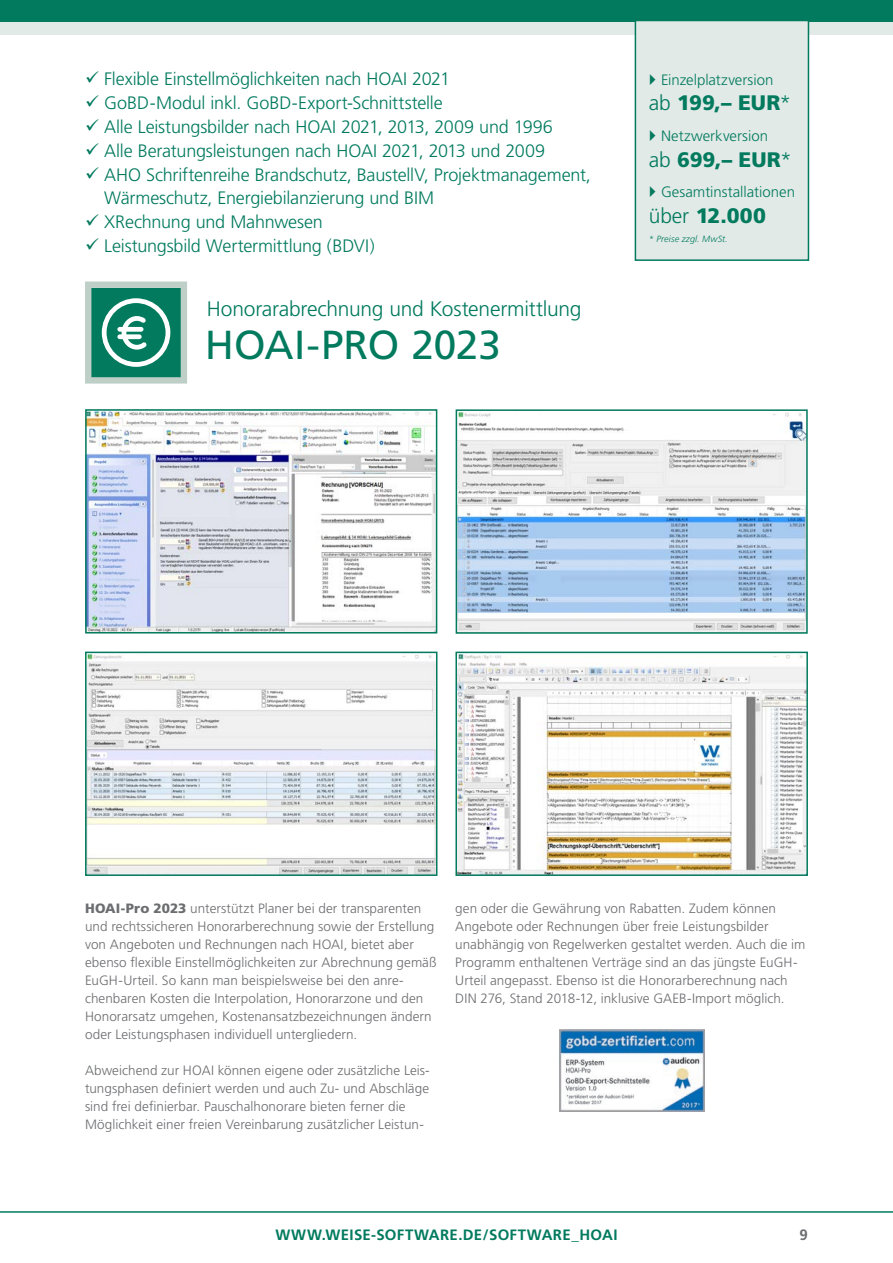
<style>
.page{position:relative;width:893px;height:1263px;background:#fff}
.page>*{position:absolute;margin:0;border:0;box-sizing:border-box;transform-origin:0 0}
.Grundschrift{font:40.5px "Frutiger";letter-spacing:-.005em;color:#017a5e}
.Grundschrift-2{font:300 21px "Frutiger";letter-spacing:-.01em;color:#017a5e}
.Brandschutznachweis{font:900 21px "Frutiger";color:#017a5e}
.Grundschrift-3{font:300 18px/22.5px "Frutiger";letter-spacing:-.01em;color:#017a5e}
.Brandschutznachweis-2{font:300 15px "Frutiger";color:#017a5e}
.t1{font:700 15px "Frutiger";letter-spacing:.02em;color:#017a5e}
.t2{font:700 15px "Frutiger";color:#6c6d70}
.Brandschutznachweis-3{font:300 13.5px/18px "Frutiger";letter-spacing:.005em;color:#6c6d70}
.Brandschutznachweis-4{font:italic 300 9px "Frutiger";letter-spacing:.015em;color:#017a5e}
.s1{font-weight:300}
.s2{font-weight:900}
</style>
<div class="page">
<div style="left:0;top:0;width:893px;height:34px;background:#e2eae7"></div>
<div style="left:0;top:0;width:893px;height:21px;background:#017a5e"></div>
<hr style="left:0;top:1211px;width:893px;height:2px;background:#017a5e">
<svg style="left:85px;top:282px;width:102px;height:102px"></svg>
<div style="left:117px;top:327px;width:26px;height:5px;background:#fff;border-radius:2px"></div>
<div style="left:117px;top:334px;width:25px;height:5px;background:#fff;border-radius:2px"></div>
<img style="left:559px;top:1030px;width:145px;height:81px">
<img style="left:88px;top:412px;width:346px;height:218px">
<div style="left:85px;top:409px;width:352px;height:224px;border:2px solid #017a5e"></div>
<img style="left:88px;top:655px;width:346px;height:218px">
<div style="left:85px;top:652px;width:352px;height:224px;border:2px solid #017a5e"></div>
<img style="left:459px;top:412px;width:346px;height:219px">
<div style="left:456px;top:409px;width:352px;height:225px;border:2px solid #017a5e"></div>
<img style="left:458px;top:655px;width:347px;height:218px">
<div style="left:455px;top:652px;width:353px;height:224px;border:2px solid #017a5e"></div>
<div style="left:634px;top:21px;width:176px;height:240px;background:#e2eae7"></div>
<p class="Grundschrift-3" style="left:85px;top:68px;width:367px">✓ Flexible Einstellmöglichkeiten nach HOAI 2021</p>
<p class="Grundschrift-3" style="left:85px;top:92px;width:359px">✓ GoBD-Modul inkl. GoBD-Export-Schnittstelle</p>
<p class="Grundschrift-3" style="left:85px;top:116px;width:469px">✓ Alle Leistungsbilder nach HOAI 2021, 2013, 2009 und 1996</p>
<p class="Grundschrift-3" style="left:85px;top:140px;width:462px">✓ Alle Beratungsleistungen nach HOAI 2021, 2013 und 2009</p>
<p class="Grundschrift-3" style="left:104px;top:164px;width:488px;text-indent:-19px">✓ AHO Schriftenreihe Brandschutz, BaustellV, Projektmanagement,<br>Wärmeschutz, Energiebilanzierung und BIM</p>
<p class="Grundschrift-3" style="left:85px;top:210px;width:239px">✓ XRechnung und Mahnwesen</p>
<p class="Grundschrift-3" style="left:85px;top:234px;width:291px">✓ Leistungsbild Wertermittlung (BDVI)</p>
<p class="Grundschrift-2" style="left:207px;top:296px;width:376px">Honorarabrechnung und Kostenermittlung</p>
<p class="Grundschrift" style="left:205px;top:321px;width:298px">HOAI-PRO 2023</p>
<p class="Brandschutznachweis-2" style="left:661px;top:71px;width:114px">Einzelplatzversion</p>
<p class="Brandschutznachweis" style="left:649px;top:90px;width:144px"><span class="s1">ab</span> 199,– EUR<span class="s1">*</span></p>
<p class="Brandschutznachweis-2" style="left:661px;top:127px;width:108px">Netzwerkversion</p>
<p class="Brandschutznachweis" style="left:649px;top:146px;width:144px"><span class="s1">ab</span> 699,– EUR<span class="s1">*</span></p>
<p class="Brandschutznachweis-2" style="left:661px;top:184px;width:135px">Gesamtinstallationen</p>
<p class="Brandschutznachweis" style="left:649px;top:203px;width:119px"><span class="s1">über</span> 12.000</p>
<p class="Brandschutznachweis-4" style="left:649px;top:234px;width:80px">* Preise zzgl. MwSt.</p>
<p class="Brandschutznachweis-3" style="left:85px;top:900px;width:353px"><span class="s2">HOAI-Pro 2023</span> unterstützt Planer bei der transparenten und rechtssicheren Honorarberechnung sowie der Erstellung von Angeboten und Rechnungen nach HOAI, bietet aber ebenso flexible Einstellmöglichkeiten zur Abrechnung gemäß EuGH-Urteil. So kann man beispielsweise bei den anre&shy;chenbaren Kosten die Interpolation, Honorarzone und den Honorarsatz umgehen, Kostenansatzbezeichnungen ändern oder Leistungsphasen individuell untergliedern.</p>
<p class="Brandschutznachweis-3" style="left:85px;top:1062px;width:346px">Abweichend zur HOAI können eigene oder zusätzliche Leis&shy;tungsphasen definiert werden und auch Zu- und Abschläge sind frei definierbar. Pauschalhonorare bieten ferner die Möglichkeit einer freien Vereinbarung zusätzlicher Leistun-</p>
<p class="Brandschutznachweis-3" style="left:455px;top:900px;width:352px">gen oder die Gewährung von Rabatten. Zudem können Angebote oder Rechnungen über freie Leistungsbilder unabhängig von Regelwerken gestaltet werden. Auch die im Programm enthaltenen Verträge sind an das jüngste EuGH-Urteil angepasst. Ebenso ist die Honorarberechnung nach DIN 276, Stand 2018-12, inklusive GAEB-Import möglich.</p>
<p class="t1" style="left:275px;top:1226px;width:344px">WWW.WEISE-SOFTWARE.DE/SOFTWARE_HOAI</p>
<p class="t2" style="left:800px;top:1226px;width:10px">9</p>
</div>
